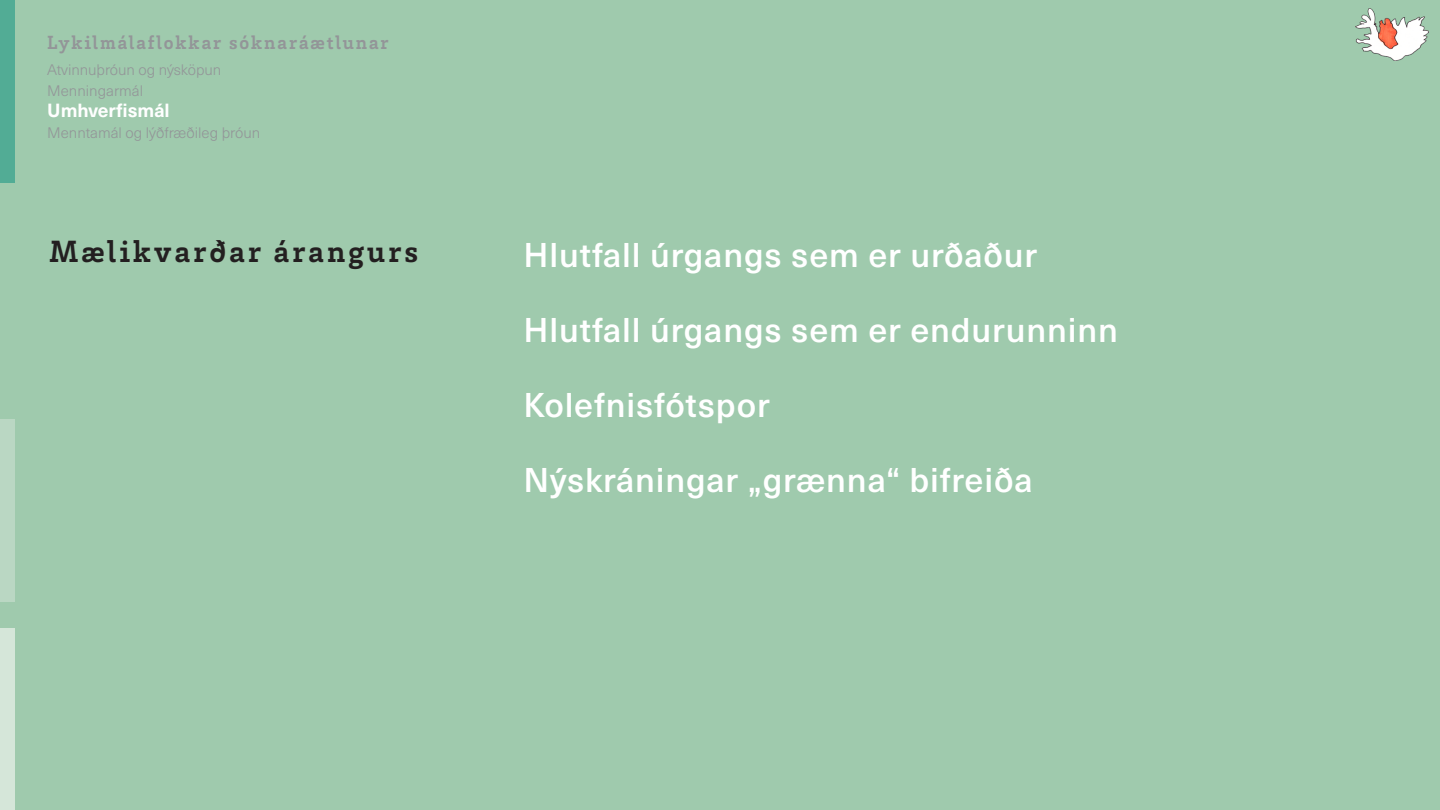
<style>
.page{position:relative;width:1440px;height:810px;background:#9fcaad}
.page>*{position:absolute;margin:0;border:0;box-sizing:border-box;transform-origin:0 0}
.Meginmál{font:500 33.75px "Neue Haas Unica W1 G";letter-spacing:.025em;color:#fff}
.Fyrirsögn{font:700 31.5px "Brix Slab";letter-spacing:.1em;color:#231f20}
.Fyrirsögn-2{font:700 19.5px "Brix Slab";letter-spacing:.1em;color:#939598}
.Meginmál-2{font:700 18.75px "Neue Haas Unica W1 G";color:#fff}
.Meginmál-3{font:300 15px "Neue Haas Unica W1 G";color:#939598}
</style>
<div class="page">
<div style="left:0;top:0;width:15px;height:183px;background:#52ac95"></div>
<div style="left:0;top:419px;width:15px;height:183px;background:#bad7c3"></div>
<div style="left:0;top:629px;width:15px;height:181px;background:#d5e6d9"></div>
<img style="left:1355px;top:8px;width:74px;height:53px">
<p class="Fyrirsögn-2" style="left:47px;top:29px;width:343px">Lykilmálaflokkar sóknaráætlunar</p>
<p class="Meginmál-3" style="left:47px;top:59px;width:176px">Atvinnuþróun og nýsköpun</p>
<p class="Meginmál-3" style="left:47px;top:80px;width:97px">Menningarmál</p>
<p class="Meginmál-2" style="left:47px;top:96px;width:124px">Umhverfismál</p>
<p class="Meginmál-3" style="left:47px;top:122px;width:214px">Menntamál og lýðfræðileg þróun</p>
<p class="Fyrirsögn" style="left:50px;top:231px;width:370px">Mælikvarðar árangurs</p>
<p class="Meginmál" style="left:524px;top:230px;width:515px">Hlutfall úrgangs sem er urðaður</p>
<p class="Meginmál" style="left:524px;top:305px;width:596px">Hlutfall úrgangs sem er endurunninn</p>
<p class="Meginmál" style="left:524px;top:380px;width:248px">Kolefnisfótspor</p>
<p class="Meginmál" style="left:524px;top:455px;width:511px">Nýskráningar „grænna“ bifreiða</p>
</div>
